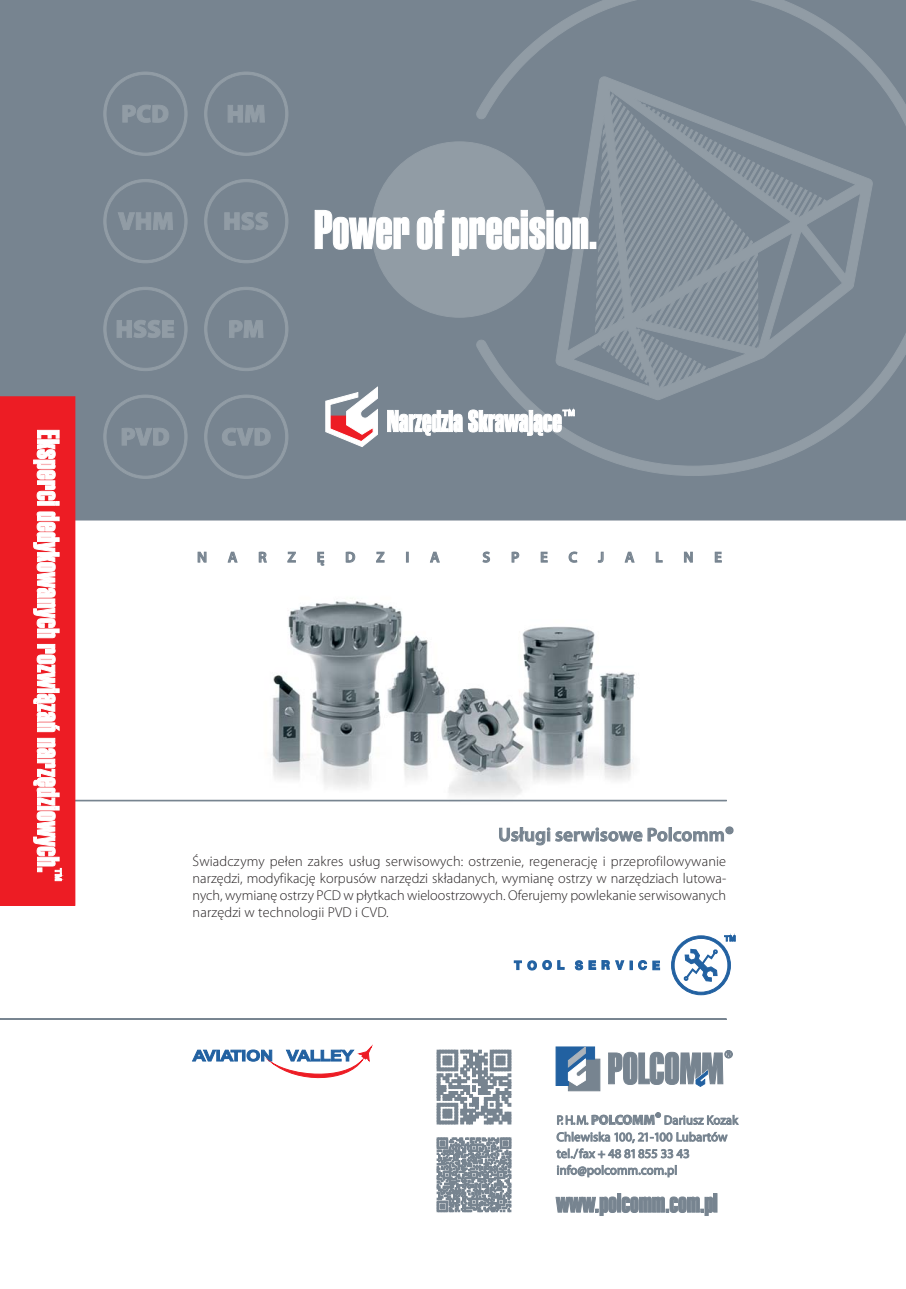
<style>
.page{position:relative;width:906px;height:1289px;background:#fff}
.page>*{position:absolute;margin:0;border:0;box-sizing:border-box;transform-origin:0 0}
.t1{font:600 18.9px "Myriad Pro";letter-spacing:.01em;color:#778490}
.t2{font:600 14.85px "Myriad Pro";color:#778490}
.t3{font:300 14.25px/17px "Myriad Pro";letter-spacing:.01em;color:#231f20;text-align:justify}
.t4{font:12.75px/16.6px "Myriad Pro";letter-spacing:.01em;color:#778490}
.s1{font-size:20.55px}
.s2{font-weight:700;font-size:13.35px}
</style>
<div class="page">
<div style="left:0;top:0;width:906px;height:520px;background:#778490"></div>
<svg style="left:476px;top:0;width:430px;height:476px"></svg>
<img style="left:242px;top:601px;width:428px;height:201px">
<svg style="left:314px;top:141px;width:282px;height:177px"></svg>
<svg style="left:387px;top:409px;width:188px;height:27px"></svg>
<svg style="left:325px;top:386px;width:53px;height:61px"></svg>
<div style="left:0;top:800px;width:726px;height:1px;border:1px solid #778490"></div>
<svg style="left:514px;top:960px;width:51px;height:10px"></svg>
<svg style="left:575px;top:960px;width:57px;height:10px"></svg>
<svg style="left:638px;top:960px;width:22px;height:10px"></svg>
<svg style="left:671px;top:935px;width:65px;height:60px"></svg>
<div style="left:0;top:1018px;width:726px;height:1px;border:1px solid #778490"></div>
<div style="left:618px;top:1193px;width:3px;height:19px;border:1px solid #778490"></div>
<div style="left:714px;top:1193px;width:3px;height:19px;border:1px solid #778490"></div>
<svg style="left:555px;top:1196px;width:158px;height:20px"></svg>
<svg style="left:608px;top:1050px;width:125px;height:37px"></svg>
<svg style="left:555px;top:1046px;width:45px;height:45px"></svg>
<svg style="left:655px;top:1112px;width:6px;height:6px"></svg>
<svg style="left:192px;top:1046px;width:180px;height:33px"></svg>
<svg style="left:437px;top:1050px;width:74px;height:74px"></svg>
<svg style="left:437px;top:1137px;width:74px;height:74px;background:#8d98a2"></svg>
<div style="left:0;top:397px;width:75px;height:508px;background:#ed1c24"></div>
<svg style="left:33px;top:429px;width:29px;height:452px"></svg>
<svg style="left:103px;top:287px;width:85px;height:84px"></svg>
<svg style="left:103px;top:394px;width:85px;height:85px"></svg>
<svg style="left:204px;top:287px;width:85px;height:84px"></svg>
<svg style="left:204px;top:394px;width:85px;height:85px"></svg>
<svg style="left:204px;top:71px;width:85px;height:85px"></svg>
<svg style="left:103px;top:71px;width:85px;height:85px"></svg>
<svg style="left:204px;top:179px;width:85px;height:84px"></svg>
<svg style="left:103px;top:179px;width:85px;height:84px"></svg>
<p class="t2" style="left:197px;top:552px;width:12px">N</p>
<p class="t2" style="left:228px;top:552px;width:11px">A</p>
<p class="t2" style="left:258px;top:552px;width:10px">R</p>
<p class="t2" style="left:287px;top:552px;width:10px">Z</p>
<p class="t2" style="left:317px;top:552px;width:9px">Ę</p>
<p class="t2" style="left:345px;top:552px;width:12px">D</p>
<p class="t2" style="left:376px;top:552px;width:10px">Z</p>
<p class="t2" style="left:405px;top:552px;width:5px">I</p>
<p class="t2" style="left:430px;top:552px;width:11px">A</p>
<p class="t2" style="left:483px;top:552px;width:9px">S</p>
<p class="t2" style="left:511px;top:552px;width:10px">P</p>
<p class="t2" style="left:540px;top:552px;width:9px">E</p>
<p class="t2" style="left:569px;top:552px;width:10px">C</p>
<p class="t2" style="left:598px;top:552px;width:7px">J</p>
<p class="t2" style="left:625px;top:552px;width:11px">A</p>
<p class="t2" style="left:655px;top:552px;width:9px">L</p>
<p class="t2" style="left:683px;top:552px;width:12px">N</p>
<p class="t2" style="left:714px;top:552px;width:9px">E</p>
<p class="t1" style="left:498px;top:828px;width:237px">Usługi serwisowe Polcomm<span class="s1">®</span></p>
<p class="t3" style="left:193px;top:854px;width:535px">Świadczymy pełen zakres usług serwisowych: ostrzenie, regenerację i przeprofilowywanie narzędzi, modyfikację korpusów narzędzi składanych, wymianę ostrzy w narzędziach lutowa&shy;nych, wymianę ostrzy PCD w płytkach wieloostrzowych. Oferujemy powlekanie serwisowanych narzędzi w technologii PVD i CVD.</p>
<p class="t4" style="left:557px;top:1112px;width:183px">P.H.M. <span class="s2">POLCOMM</span> Dariusz Kozak<br>Chlewiska 100, 21-100 Lubartów tel./fax + 48 81855 33 43 info@polcomm.com.pl</p>
</div>
